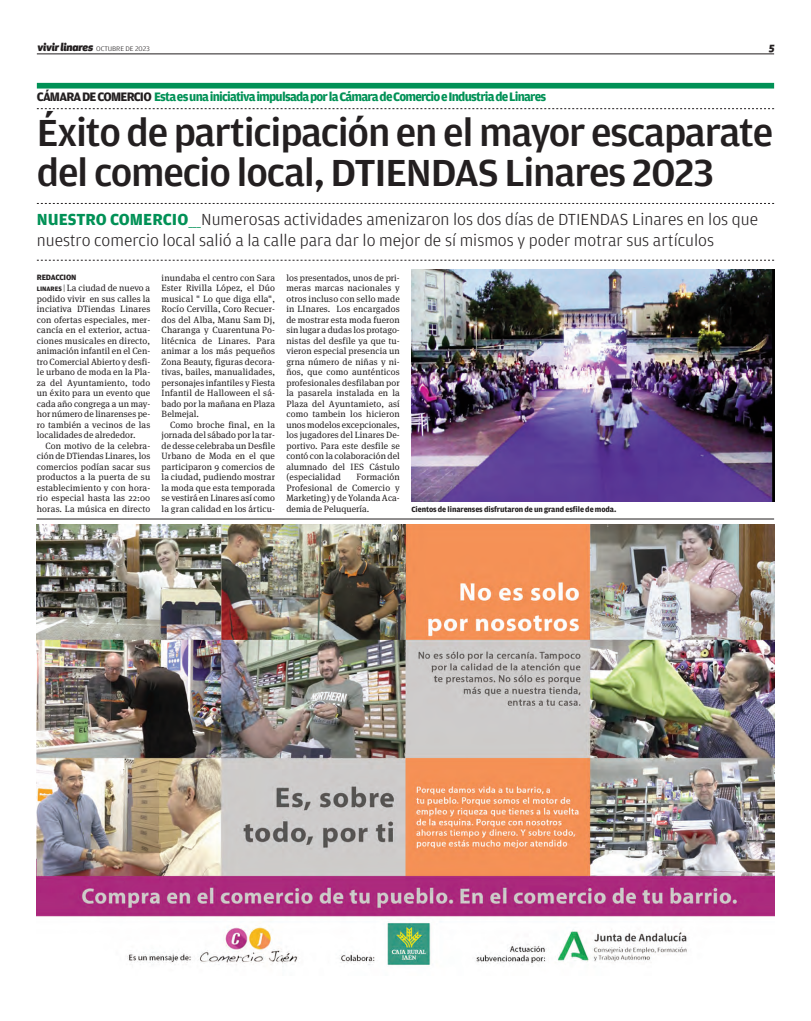
<style>
.page{position:relative;width:811px;height:1021px;background:#fff}
.page>*{position:absolute;margin:0;border:0;box-sizing:border-box;transform-origin:0 0}
.t1{font:500 40px/40px "Amplitude";letter-spacing:-.03em;color:#231f20;scale:1.05 1}
.t2{font:300 17px/20.8px "Amplitude";color:#231f20;scale:1.05 1}
.t3{font:700 13px "Amplitude";letter-spacing:-.06em;color:#019156}
.t4{font:italic 800 10px "Apex New";color:#231f20}
.t5{font:9.1px/10.5px "Meta Serif OT";letter-spacing:.015em;color:#231f20;text-align:justify}
.t6{font:700 8.2px "Amplitude";letter-spacing:-.025em;color:#231f20}
.t7{font:700 8px "Amplitude";letter-spacing:-.01em;color:#231f20}
.t8{font:300 7px "Amplitude";letter-spacing:-.01em;color:#231f20;scale:1.1 1}
.s1{font-family:"Apex New";font-weight:800;font-style:italic;font-size:11px}
.s2{color:#231f20}
.s3{font-weight:700;color:#019156}
.s4{color:#019156}
.s5{font-family:"Amplitude";font-weight:700;font-size:6.8px}
.s6{font-family:"Amplitude";font-weight:300}
</style>
<div class="page">
<hr style="left:37px;top:54px;width:737px;height:1px;background:#231f20">
<div style="left:37px;top:83px;width:737px;height:5px;background:#019156"></div>
<svg style="left:37px;top:108px;width:737px;height:1px"></svg>
<img style="left:411px;top:269px;width:363px;height:232px">
<img style="left:37px;top:524px;width:737px;height:442px">
<svg style="left:37px;top:203px;width:737px;height:1px"></svg>
<svg style="left:37px;top:260px;width:737px;height:1px"></svg>
<hr style="left:37px;top:519px;width:737px;height:1px;background:#231f20">
<p class="t8" style="left:37px;top:44px;width:104px"><span class="s1">vivir linares</span> OCTUBRE DE 2023</p>
<p class="t4" style="left:769px;top:43px;width:7px">5</p>
<h3 class="t3" style="left:37px;top:89px;width:511px"><span class="s2">CÁMARADECOMERCIO</span> EstaesunainiciativaimpulsadaporlaCámaradeComercioeIndustriadeLinares</h3>
<h1 class="t1" style="left:37px;top:112px;width:703px">Éxito de participación en el mayor escaparate del comecio local, DTIENDAS Linares 2023</h1>
<h2 class="t2" style="left:37px;top:209px;width:688px"><span class="s3">NUESTRO COMERCIO</span><span class="s4">___</span>Numerosas actividades amenizaron los dos días de DTIENDAS Linares en los que nuestro comercio local salió a la calle para dar lo mejor de sí mismos y poder motrar sus artículos</h2>
<p class="t6" style="left:37px;top:272px;width:41px">REDACCION</p>
<p class="t5" style="left:37px;top:283px;width:115px"><span class="s5">LINARES</span> <span class="s6">|</span> La ciudad de nuevo a podido vivir en sus calles la inciativa DTiendas Linares con ofertas especiales, mer&shy;cancía en el exterior, actua&shy;ciones musicales en directo, animación infantil en el Cen&shy;tro Comercial Abierto y desfi&shy;le urbano de moda en la Pla&shy;za del Ayuntamiento, todo un éxito para un evento que cada año congrega a un may&shy;hor número de linarenses pe&shy;ro también a vecinos de las localidades de alrededor.</p>
<p class="t5" style="left:37px;top:441px;width:115px;text-indent:9px">Con motivo de la celebra&shy;ción de DTiendas Linares, los comercios podían sacar sus productos a la puerta de su establecimiento y con hora&shy;rio especial hasta las 22:00 horas. La música en directo</p>
<p class="t5" style="left:162px;top:273px;width:115px">inundaba el centro con Sara Ester Rivilla López, el Dúo musical " Lo que diga ella", Rocío Cervilla, Coro Recuer&shy;dos del Alba, Manu Sam Dj, Charanga y Cuarentuna Po&shy;litécnica de Linares. Para animar a los más pequeños Zona Beauty, figuras decora&shy;tivas, bailes, manualidades, personajes infantiles y Fiesta Infantil de Halloween el sá&shy;bado por la mañana en Plaza Belmejal.</p>
<p class="t5" style="left:162px;top:420px;width:115px;text-indent:8px">Como broche final, en la jornada del sábado por la tar&shy;de desse celebraba un Desfile Urbano de Moda en el que participaron 9 comercios de la ciudad, pudiendo mostrar la moda que esta temporada se vestirá en Linares así como la gran calidad en los árticu-</p>
<p class="t5" style="left:286px;top:273px;width:115px">los presentados, unos de pri&shy;meras marcas nacionales y otros incluso con sello made in LInares. Los encargados de mostrar esta moda fueron sin lugar a dudas los protago&shy;nistas del desfile ya que tu&shy;vieron especial presencia un grna número de niñas y ni&shy;ños, que como aunténticos profesionales desfilaban por la pasarela instalada en la Plaza del Ayuntamieto, así como tambein los hicieron unos modelos excepcionales, los jugadores del Linares De&shy;portivo. Para este desfile se contó con la colaboración del alumnado del IES Cástulo (especialidad</p>
<p class="t5" style="left:286px;top:472px;width:115px;text-indent:70px">Formación Profesional de Comercio y Marketing) y de Yolanda Aca&shy;demia de Peluquería.</p>
<p class="t7" style="left:411px;top:504px;width:206px">Cientos de linarenses disfrutaron de un grand esfile de moda.</p>
</div>
